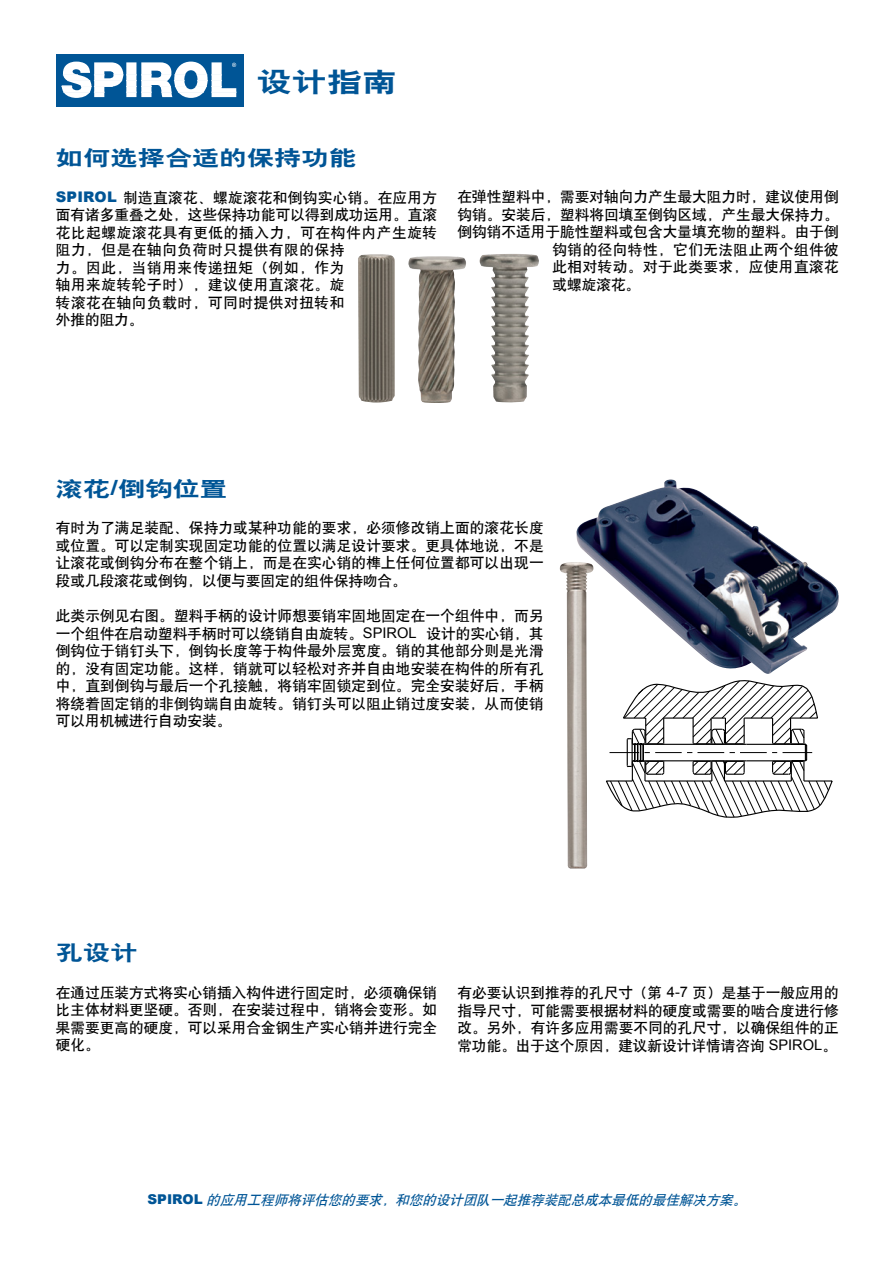
<style>
.page{position:relative;width:893px;height:1263px;background:#fff}
.page>*{position:absolute;margin:0;border:0;box-sizing:border-box;transform-origin:0 0}
.t1{font:27px "H Yb 2 gj";color:#005596;scale:1.3 1}
.t2{font:21px "H Yb 2 gj";color:#005596;scale:1.3 1}
.t3{font:14.7px/17.5px "H Yb 1 gj";letter-spacing:.005em;color:#000;text-align:justify}
.t4{font:14.7px/17.5px "H Yb 1 gj";letter-spacing:.04em;color:#000}
.t5{font:14.7px "H Yb 1 gj";letter-spacing:.03em;color:#000}
.t6{font:italic 13.5px "H Yb 1 gj";color:#005596}
.s1{font-family:"Arial";font-weight:900;color:#005596}
.s2{font-family:"Arial";font-weight:700}
.s3{font-family:"Arial"}
.s4{font-family:"Arial";font-weight:900;font-style:normal}
</style>
<div class="page">
<div style="left:56px;top:54px;width:187px;height:53px;background:#005596"></div>
<svg style="left:62px;top:62px;width:174px;height:36px"></svg>
<img style="left:358px;top:254px;width:37px;height:149px">
<img style="left:408px;top:256px;width:58px;height:147px">
<img style="left:479px;top:254px;width:60px;height:149px">
<svg style="left:606px;top:680px;width:227px;height:138px"></svg>
<img style="left:576px;top:479px;width:263px;height:195px">
<img style="left:560px;top:562px;width:34px;height:306px">
<h1 class="t1" style="left:257px;top:68px;width:109px">设计指南</h1>
<h2 class="t2" style="left:56px;top:147px;width:233px">如何选择合适的保持功能</h2>
<p class="t4" style="left:56px;top:188px;width:383px"><span class="s1">SPIROL</span> 制造直滚花、螺旋滚花和倒钩实心销。在应用方面有诸多重叠之处，这些保持功能可以得到成功运用。直滚花比起螺旋滚花具有更低的插入力，可在构件内产生旋转阻力，但是在轴向负荷时只提供有限的保持<br>力。因此，当销用来传递扭矩（例如，作为<br>轴用来旋转轮子时），建议使用直滚花。旋<br>转滚花在轴向负载时，可同时提供对扭转和<br>外推的阻力。</p>
<p class="t3" style="left:457px;top:188px;width:383px">在弹性塑料中，需要对轴向力产生最大阻力时，建议使用倒</p>
<p class="t3" style="left:457px;top:206px;width:383px">钩销。安装后，塑料将回填至倒钩区域，产生最大保持力。</p>
<p class="t3" style="left:457px;top:223px;width:383px">倒钩销不适用于脆性塑料或包含大量填充物的塑料。由于倒</p>
<p class="t5" style="left:552px;top:242px;width:288px">钩销的径向特性，它们无法阻止两个组件彼</p>
<p class="t5" style="left:552px;top:260px;width:288px">此相对转动。对于此类要求，应使用直滚花</p>
<p class="t3" style="left:552px;top:276px;width:89px">或螺旋滚花。</p>
<h2 class="t2" style="left:56px;top:478px;width:133px">滚花<span class="s2">/</span>倒钩位置</h2>
<p class="t3" style="left:56px;top:519px;width:489px">有时为了满足装配、保持力或某种功能的要求，必须修改销上面的滚花长度或位置。可以定制实现固定功能的位置以满足设计要求。更具体地说，不是让滚花或倒钩分布在整个销上，而是在实心销的榫上任何位置都可以出现一段或几段滚花或倒钩，以便与要固定的组件保持吻合。</p>
<p class="t3" style="left:56px;top:607px;width:489px">此类示例见右图。塑料手柄的设计师想要销牢固地固定在一个组件中，而另一个组件在启动塑料手柄时可以绕销自由旋转。<span class="s3">SPIROL</span> 设计的实心销，其倒钩位于销钉头下，倒钩长度等于构件最外层宽度。销的其他部分则是光滑的，没有固定功能。这样，销就可以轻松对齐并自由地安装在构件的所有孔中，直到倒钩与最后一个孔接触，将销牢固锁定到位。完全安装好后，手柄将绕着固定销的非倒钩端自由旋转。销钉头可以阻止销过度安装，从而使销可以用机械进行自动安装。</p>
<h2 class="t2" style="left:56px;top:942px;width:65px">孔设计</h2>
<p class="t3" style="left:56px;top:983px;width:383px">在通过压装方式将实心销插入构件进行固定时，必须确保销比主体材料更坚硬。否则，在安装过程中，销将会变形。如果需要更高的硬度，可以采用合金钢生产实心销并进行完全硬化。</p>
<p class="t3" style="left:457px;top:984px;width:383px">有必要认识到推荐的孔尺寸（第 <span class="s3">4-7</span> 页）是基于一般应用的指导尺寸，可能需要根据材料的硬度或需要的啮合度进行修改。另外，有许多应用需要不同的孔尺寸，以确保组件的正常功能。出于这个原因，建议新设计详情请咨询 <span class="s3">SPIROL</span>。</p>
<p class="t6" style="left:148px;top:1193px;width:604px"><span class="s4">S P I R O L</span> 的应用工程师将评估您的要求，和您的设计团队一起推荐装配总成本最低的最佳解决方案。</p>
</div>
